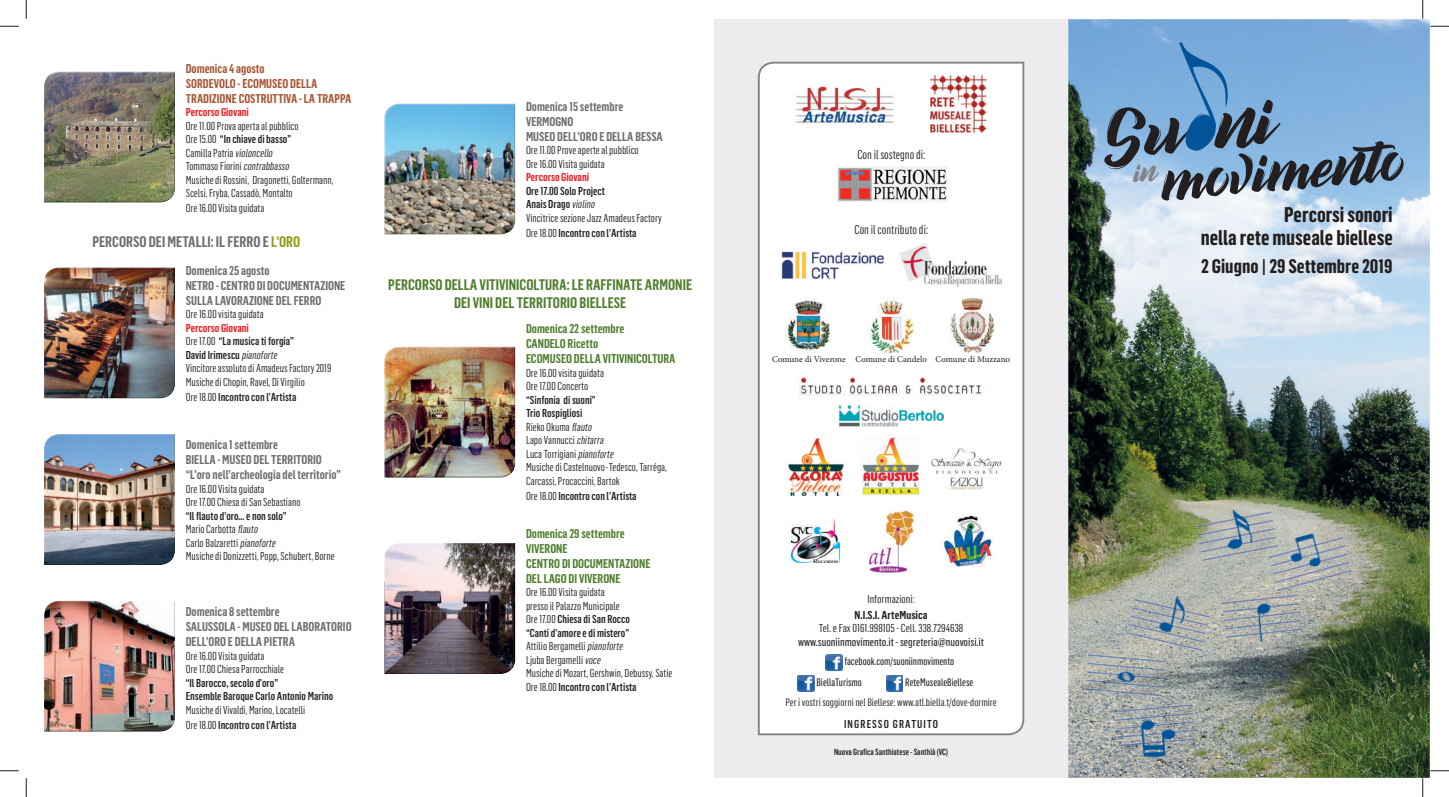
<style>
.page{position:relative;width:1449px;height:797px;background:#fff}
.page>*{position:absolute;margin:0;border:0;box-sizing:border-box;transform-origin:0 0}
.t1{font:67.88px "decalledscript";color:#231f20}
.t2{font:56.12px "decalledscript";color:#231f20}
.t3{font:700 20.88px/23.8px "Flama Condensed";color:#231f20;text-align:right}
.t4{font:700 19.25px "Flama Condensed";color:#231f20}
.t5{font:600 15px/18px "Flama Condensed";color:#4e7e2d;text-align:center}
.t6{font:600 15px "Flama Condensed";color:#6c6d70}
.t7{font:600 12.5px/15px "Flama Condensed";color:#6c6d70}
.t8{font:600 12.5px/15px "Flama Condensed";color:#4e7e2d}
.t9{font:600 12.5px/15px "Flama Condensed";color:#a75433}
.t10{font:12.5px "Flama Condensed";color:#231f20}
.t11{font:11.25px/13.5px "Flama Condensed";color:#231f20}
.t12{font:500 11.25px/13.5px "Flama Condensed";color:#231f20}
.t13{font:11.25px "Flama Condensed";color:#231f20;scale:1.06 1}
.t14{font:11.25px "Flama Condensed Basic";color:#231f20;scale:1.06 1}
.t15{font:600 11.25px "Flama Condensed";color:#ee1d23}
.t16{font:600 11.25px "Flama Condensed";color:#231f20;scale:1.06 1}
.t17{font:500 11.25px "Flama Condensed";letter-spacing:.1em;color:#231f20}
.t18{font:10.62px/20.9px "Flama Condensed Basic";color:#231f20}
.t19{font:10.62px "Flama Condensed";color:#231f20;scale:1.05 1}
.t20{font:8.88px "Minion Pro";color:#231f20}
.t21{font:500 8.75px "Flama Condensed";color:#231f20}
.s1{font-weight:500}
.s2{font-style:italic}
.s3{color:#939d15}
.s4{font-weight:600;color:#ee1d23}
.s5{font-weight:400}
</style>
<div class="page">
<div style="left:714px;top:19px;width:354px;height:758px;background:#ececee"></div>
<div style="left:758px;top:62px;width:266px;height:673px;background:#fff"></div>
<img style="left:44px;top:71px;width:131px;height:132px">
<img style="left:44px;top:267px;width:131px;height:131px">
<img style="left:44px;top:434px;width:131px;height:131px">
<img style="left:44px;top:600px;width:131px;height:131px">
<img style="left:384px;top:103px;width:131px;height:131px">
<img style="left:384px;top:346px;width:131px;height:131px">
<img style="left:384px;top:543px;width:131px;height:131px">
<img style="left:794px;top:83px;width:101px;height:42px">
<img style="left:930px;top:76px;width:56px;height:57px">
<img style="left:836px;top:166px;width:111px;height:37px">
<img style="left:870px;top:510px;width:43px;height:62px">
<img style="left:940px;top:512px;width:53px;height:59px">
<img style="left:826px;top:654px;width:16px;height:16px">
<img style="left:798px;top:675px;width:16px;height:16px">
<img style="left:886px;top:675px;width:17px;height:16px">
<img style="left:900px;top:244px;width:102px;height:42px">
<img style="left:780px;top:250px;width:104px;height:30px">
<img style="left:1068px;top:19px;width:361px;height:758px">
<svg style="left:1179px;top:41px;width:49px;height:110px;background:#5d97cb"></svg>
<img style="left:1115px;top:704px;width:78px;height:17px">
<img style="left:1117px;top:721px;width:78px;height:25px">
<img style="left:1133px;top:714px;width:47px;height:46px">
<img style="left:1087px;top:654px;width:78px;height:17px">
<img style="left:1085px;top:671px;width:78px;height:25px">
<img style="left:1111px;top:666px;width:27px;height:18px">
<img style="left:1134px;top:598px;width:76px;height:20px">
<img style="left:1132px;top:607px;width:76px;height:19px">
<img style="left:1130px;top:615px;width:76px;height:19px">
<img style="left:1128px;top:623px;width:76px;height:19px">
<img style="left:1126px;top:632px;width:76px;height:19px">
<img style="left:1153px;top:589px;width:41px;height:57px">
<img style="left:1221px;top:594px;width:78px;height:18px">
<img style="left:1223px;top:611px;width:77px;height:10px">
<img style="left:1224px;top:619px;width:78px;height:19px">
<img style="left:1246px;top:597px;width:30px;height:47px">
<img style="left:1276px;top:537px;width:67px;height:8px">
<img style="left:1270px;top:545px;width:75px;height:22px">
<img style="left:1272px;top:553px;width:75px;height:22px">
<img style="left:1274px;top:561px;width:75px;height:22px">
<img style="left:1276px;top:569px;width:76px;height:22px">
<img style="left:1284px;top:526px;width:44px;height:49px">
<img style="left:1195px;top:511px;width:76px;height:17px">
<img style="left:1197px;top:519px;width:76px;height:17px">
<img style="left:1198px;top:528px;width:77px;height:16px">
<img style="left:1200px;top:536px;width:76px;height:17px">
<img style="left:1202px;top:544px;width:76px;height:17px">
<img style="left:1214px;top:505px;width:43px;height:53px">
<img style="left:787px;top:437px;width:58px;height:58px">
<img style="left:862px;top:437px;width:58px;height:58px">
<img style="left:931px;top:448px;width:70px;height:41px">
<img style="left:950px;top:297px;width:44px;height:57px">
<img style="left:785px;top:298px;width:46px;height:55px">
<img style="left:853px;top:298px;width:76px;height:56px">
<img style="left:799px;top:375px;width:183px;height:20px">
<img style="left:839px;top:406px;width:104px;height:20px">
<img style="left:792px;top:519px;width:47px;height:44px">
<svg style="left:0;top:25px;width:19px;height:2px"></svg>
<svg style="left:1430px;top:25px;width:19px;height:2px"></svg>
<svg style="left:0;top:770px;width:19px;height:1px"></svg>
<svg style="left:1430px;top:770px;width:19px;height:1px"></svg>
<svg style="left:25px;top:0;width:2px;height:19px"></svg>
<svg style="left:25px;top:778px;width:2px;height:19px"></svg>
<svg style="left:1422px;top:0;width:1px;height:19px"></svg>
<svg style="left:1422px;top:778px;width:1px;height:19px"></svg>
<svg style="left:1131px;top:164px;width:29px;height:19px"></svg>
<p class="t9" style="left:186px;top:62px;width:167px">Domenica 4 agosto<br>SORDEVOLO - ECOMUSEO DELLA<br>TRADIZIONE COSTRUTTIVA - LA TRAPPA</p>
<p class="t15" style="left:186px;top:108px;width:65px">Percorso Giovani</p>
<p class="t11" style="left:186px;top:120px;width:149px">Ore 11.00 Prova aperta al pubblico<br>Ore 15.00 <span class="s1">“In chiave di basso”<br></span>Camilla Patria <span class="s2">violoncello<br></span>Tommaso Fiorini <span class="s2">contrabbasso<br></span>Musiche di Rossini, Dragonetti, Goltermann, Scelsi, Fryba, Cassadò, Montalto</p>
<p class="t11" style="left:186px;top:202px;width:80px">Ore 16.00 Visita guidata</p>
<h3 class="t6" style="left:92px;top:236px;width:210px">PERCORSO DEI METALLI: IL FERRO E <span class="s3">L’ORO</span></h3>
<p class="t7" style="left:186px;top:263px;width:161px">Domenica 25 agosto<br>NETRO - CENTRO DI DOCUMENTAZIONE<br>SULLA LAVORAZIONE DEL FERRO</p>
<p class="t11" style="left:186px;top:308px;width:80px">Ore 16.00 visita guidata</p>
<p class="t11" style="left:186px;top:322px;width:147px"><span class="s4">Percorso Giovani<br></span>Ore 17.00 <span class="s1">“La musica ti forgia”<br>David Irimescu</span> <span class="s2">pianoforte<br></span>Vincitore assoluto di Amadeus Factory 2019<br>Musiche di Chopin, Ravel, Di Virgilio</p>
<p class="t12" style="left:186px;top:391px;width:112px"><span class="s5">Ore 18.00</span> Incontro con l’Artista</p>
<p class="t7" style="left:186px;top:438px;width:157px">Domenica 1 settembre<br>BIELLA - MUSEO DEL TERRITORIO “L’oro nell’archeologia del territorio”</p>
<p class="t11" style="left:186px;top:482px;width:116px">Ore 16.00 Visita guidata<br>Ore 17.00 Chiesa di San Sebastiano</p>
<p class="t11" style="left:186px;top:509px;width:150px"><span class="s1">“Il flauto d’oro… e non solo”<br></span>Mario Carbotta <span class="s2">flauto<br></span>Carlo Balzaretti <span class="s2">pianoforte<br></span>Musiche di Donizzetti, Popp, Schubert, Borne</p>
<p class="t7" style="left:186px;top:605px;width:167px">Domenica 8 settembre<br>SALUSSOLA - MUSEO DEL LABORATORIO<br>DELL’ORO E DELLA PIETRA</p>
<p class="t11" style="left:186px;top:649px;width:100px">Ore 16.00 Visita guidata<br>Ore 17.00 Chiesa Parrocchiale</p>
<p class="t12" style="left:186px;top:676px;width:149px">“Il Barocco, secolo d’oro”<br>Ensemble Baroque Carlo Antonio Marino</p>
<p class="t11" style="left:186px;top:702px;width:121px;line-height:15px">Musiche di Vivaldi, Marino, Locatelli<br>Ore 18.00 <span class="s1">Incontro con l’Artista</span></p>
<p class="t7" style="left:526px;top:100px;width:138px">Domenica 15 settembre<br>VERMOGNO<br>MUSEO DELL’ORO E DELLA BESSA</p>
<p class="t11" style="left:526px;top:144px;width:114px">Ore 11.00 Prove aperte al pubblico<br>Ore 16.00 Visita guidata</p>
<p class="t15" style="left:526px;top:173px;width:65px">Percorso Giovani</p>
<p class="t11" style="left:526px;top:185px;width:137px"><span class="s1">Ore 17.00 Solo Project<br>Anais Drago</span> <span class="s2">violino<br></span>Vincitrice sezione Jazz Amadeus Factory</p>
<p class="t12" style="left:526px;top:227px;width:112px"><span class="s5">Ore 18.00</span> Incontro con l’Artista</p>
<h3 class="t5" style="left:388px;top:276px;width:305px">PERCORSO DELLA VITIVINICOLTURA: LE RAFFINATE ARMONIE<br>DEI VINI DEL TERRITORIO BIELLESE</h3>
<p class="t8" style="left:526px;top:322px;width:151px">Domenica 22 settembre<br>CANDELO Ricetto<br>ECOMUSEO DELLA VITIVINICOLTURA</p>
<p class="t11" style="left:526px;top:367px;width:80px">Ore 16.00 visita guidata<br>Ore 17.00 Concerto</p>
<p class="t11" style="left:526px;top:394px;width:142px"><span class="s1">“Sinfonia di suoni”<br>Trio Rospigliosi<br></span>Rieko Okuma <span class="s2">flauto<br></span>Lapo Vannucci <span class="s2">chitarra<br></span>Luca Torrigiani <span class="s2">pianoforte<br></span>Musiche di Castelnuovo-Tedesco, Tarréga,<br>Carcassi, Procaccini, Bartok</p>
<p class="t12" style="left:526px;top:490px;width:112px"><span class="s5">Ore 18.00</span> Incontro con l’Artista</p>
<p class="t8" style="left:526px;top:526px;width:126px">Domenica 29 settembre<br>VIVERONE<br>CENTRO DI DOCUMENTAZIONE<br>DEL LAGO DI VIVERONE</p>
<p class="t11" style="left:526px;top:586px;width:148px">Ore 16.00 Visita guidata<br>presso il Palazzo Municipale<br>Ore 17.00 <span class="s1">Chiesa di San Rocco<br>“Canti d’amore e di mistero”<br></span>Attilio Bergamelli <span class="s2">pianoforte<br></span>Ljuba Bergamelli <span class="s2">voce<br></span>Musiche di Mozart, Gershwin, Debussy, Satie<br>Ore 18.00 <span class="s1">Incontro con l’Artista</span></p>
<p class="t10" style="left:857px;top:150px;width:69px">Con il sostegno di:</p>
<p class="t10" style="left:854px;top:225px;width:75px">Con il contributo di:</p>
<p class="t20" style="left:772px;top:355px;width:239px">Comune di Viverone Comune di Candelo Comune di Muzzano</p>
<p class="t13" style="left:867px;top:595px;width:46px">Informazioni:</p>
<p class="t16" style="left:854px;top:610px;width:70px">N.I.S.I. ArteMusica</p>
<p class="t13" style="left:819px;top:624px;width:138px">Tel. e Fax 0161.998105 - Cell. 338.7294638</p>
<p class="t14" style="left:798px;top:637px;width:177px">www.suoniinmovimento.it - segreteria@nuovoisi.it</p>
<p class="t18" style="left:816px;top:651px;width:139px;text-indent:28px">facebook.com/suoniinmovimento<br>BiellaTurismo</p>
<p class="t18" style="left:905px;top:672px;width:70px">ReteMusealeBiellese</p>
<p class="t19" style="left:785px;top:698px;width:203px">Per i vostri soggiorni nel Biellese: www.atl.biella.t/dove-dormire</p>
<p class="t17" style="left:844px;top:720px;width:95px">INGRESSO GRATUITO</p>
<p class="t21" style="left:834px;top:749px;width:116px">Nuova Grafica Santhiatese - Santhià (VC)</p>
<h1 class="t1" style="left:1099px;top:102px;width:175px;rotate:-5deg">Su ni</h1>
<h2 class="t2" style="left:1160px;top:154px;width:245px;rotate:-5deg">movimento</h2>
<h3 class="t3" style="left:1200px;top:204px;width:193px">Percorsi sonori<br>nella rete museale biellese</h3>
<h3 class="t4" style="left:1201px;top:259px;width:193px">2 Giugno | 29 Settembre 2019</h3>
</div>
